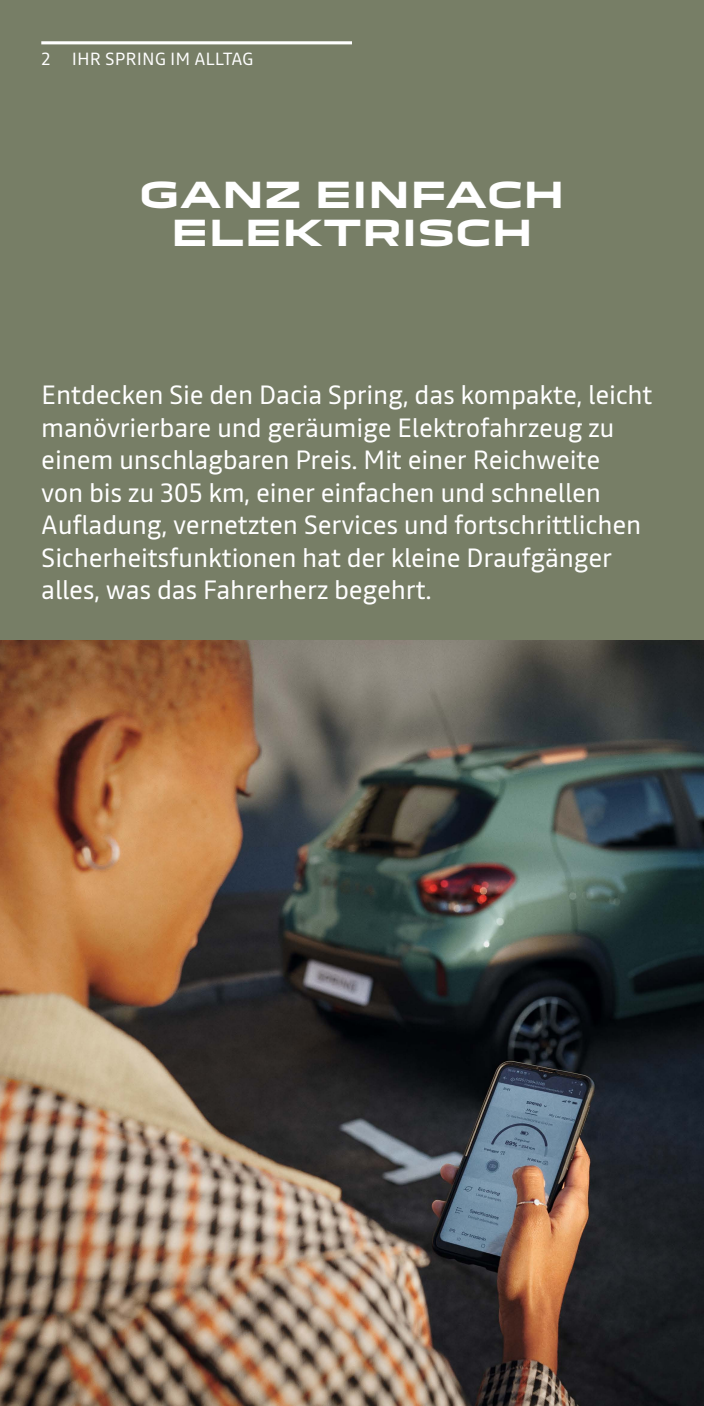
<style>
.page{position:relative;width:704px;height:1406px;background:#fff}
.page>*{position:absolute;margin:0;border:0;box-sizing:border-box;transform-origin:0 0}
.t1{font:700 35px/38.1px "Dacia Block Extended";color:#fff;text-align:center}
.t2{font:26.25px/32.5px "Read";letter-spacing:-.01em;color:#fff}
.t3{font:17.5px "Read";color:#fff}
</style>
<div class="page">
<div style="left:0;top:0;width:703px;height:643px;background:#777e66"></div>
<img style="left:0;top:640px;width:703px;height:765px">
<hr style="left:41px;top:41px;width:311px;height:3px;background:#fff">
<p class="t3" style="left:41px;top:48px;width:214px">2 IHR SPRING IM ALLTAG</p>
<h1 class="t1" style="left:139px;top:176px;width:427px">GANZ EINFACH<br>ELEKTRISCH</h1>
<p class="t2" style="left:41px;top:379px;width:612px">Entdecken Sie den Dacia Spring, das kompakte, leicht manövrierbare und geräumige Elektrofahrzeug zu einem unschlagbaren Preis. Mit einer Reichweite<br>von bis zu 305 km, einer einfachen und schnellen Aufladung, vernetzten Services und fortschrittlichen Sicherheitsfunktionen hat der kleine Draufgänger alles, was das Fahrerherz begehrt.</p>
</div>
